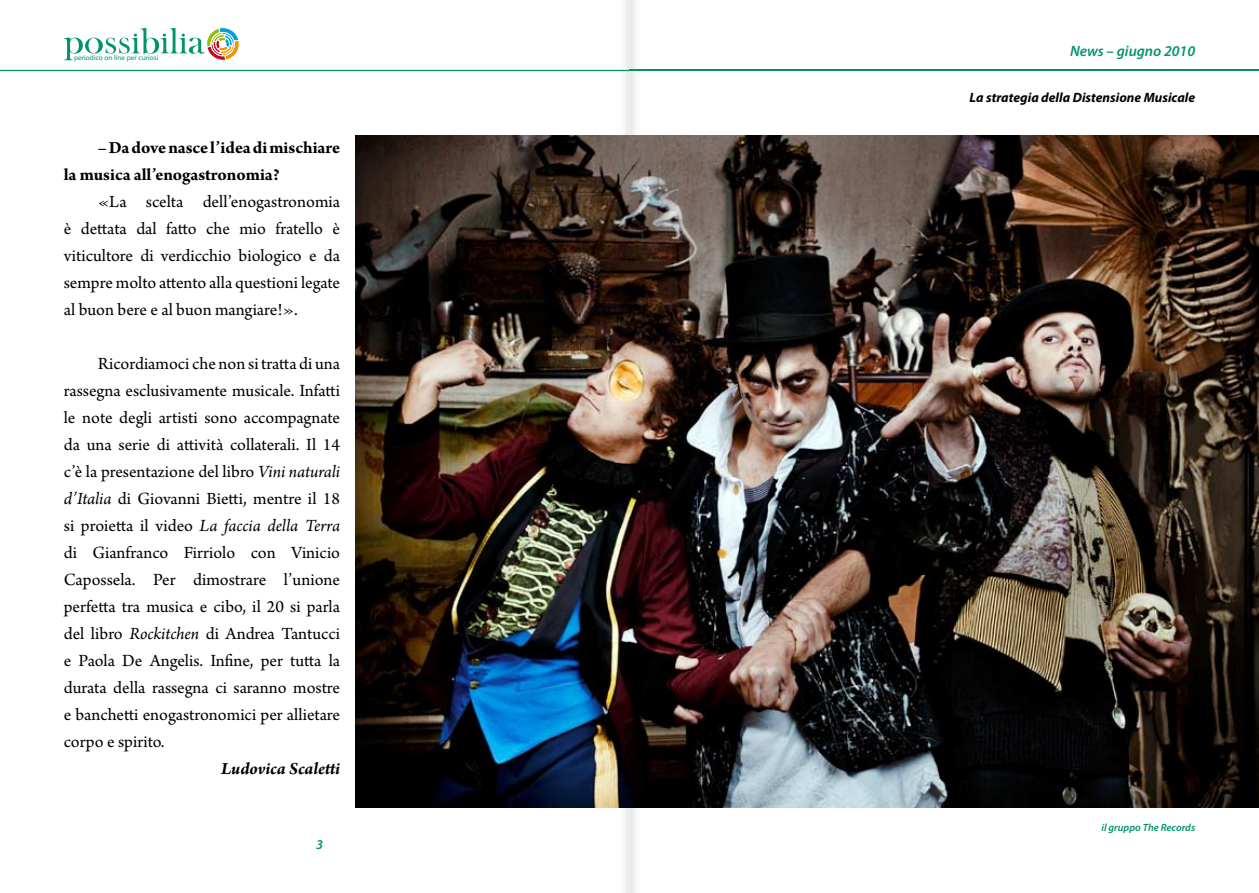
<style>
.page{position:relative;width:1259px;height:893px;background:#fff}
.page>*{position:absolute;margin:0;border:0;box-sizing:border-box;transform-origin:0 0}
.t1{font:18px/27px "Arno Pro";color:#000;text-align:justify}
.t2{font:700 18px/27px "Arno Pro";letter-spacing:-.005em;color:#000}
.t3{font:italic 700 18px "Arno Pro";letter-spacing:-.005em;color:#000}
.t4{font:italic 600 15px "Myriad Pro";color:#00946c}
.t5{font:italic 700 13.5px "Myriad Pro";color:#000}
.t6{font:italic 600 13.5px "Myriad Pro";color:#00946c}
.t7{font:italic 600 10.5px "Myriad Pro";color:#00946c}
.t8{font:500 7.05px "Itc Kabel";color:#00936c}
.s1{font-style:italic}
</style>
<div class="page">
<svg style="left:0;top:70px;width:629px;height:1px"></svg>
<svg style="left:65px;top:27px;width:175px;height:34px"></svg>
<hr style="left:629px;top:70px;width:630px;height:1px;background:#00946c">
<img style="left:355px;top:135px;width:904px;height:673px">
<p class="t8" style="left:74px;top:54px;width:86px">periodico on line per curiosi</p>
<p class="t4" style="left:1070px;top:41px;width:127px">News – giugno 2010</p>
<p class="t5" style="left:969px;top:88px;width:227px">La strategia della Distensione Musicale</p>
<p class="t2" style="left:64px;top:135px;width:278px;text-indent:34px">– Da dove nasce l’idea di mischiare la musica all’enogastronomia?</p>
<p class="t1" style="left:64px;top:189px;width:278px;text-indent:34px">«La scelta dell’enogastronomia è dettata dal fatto che mio fratello è viticultore di verdicchio biologico e da sempre molto attento alla questioni legate al buon bere e al buon mangiare!».</p>
<p class="t1" style="left:64px;top:351px;width:278px;text-indent:34px">Ricordiamoci che non si tratta di una rassegna esclusivamente musicale. Infatti le note degli artisti sono accompagnate da una serie di attività collaterali. Il 14 c’è la presentazione del libro <span class="s1">Vini naturali d’Italia</span> di Giovanni Bietti, mentre il 18 si proietta il video <span class="s1">La faccia della Terra </span>di Gianfranco Firriolo con Vinicio Capossela. Per dimostrare l’unione perfetta tra musica e cibo, il 20 si parla del libro <span class="s1">Rockitchen</span> di Andrea Tantucci e Paola De Angelis. Infine, per tutta la durata della rassegna ci saranno mostre e banchetti enogastronomici per allietare corpo e spirito.</p>
<p class="t3" style="left:221px;top:758px;width:121px">Ludovica Scaletti</p>
<p class="t6" style="left:316px;top:836px;width:9px">3</p>
<p class="t7" style="left:1101px;top:821px;width:95px">il gruppo The Records</p>
</div>
